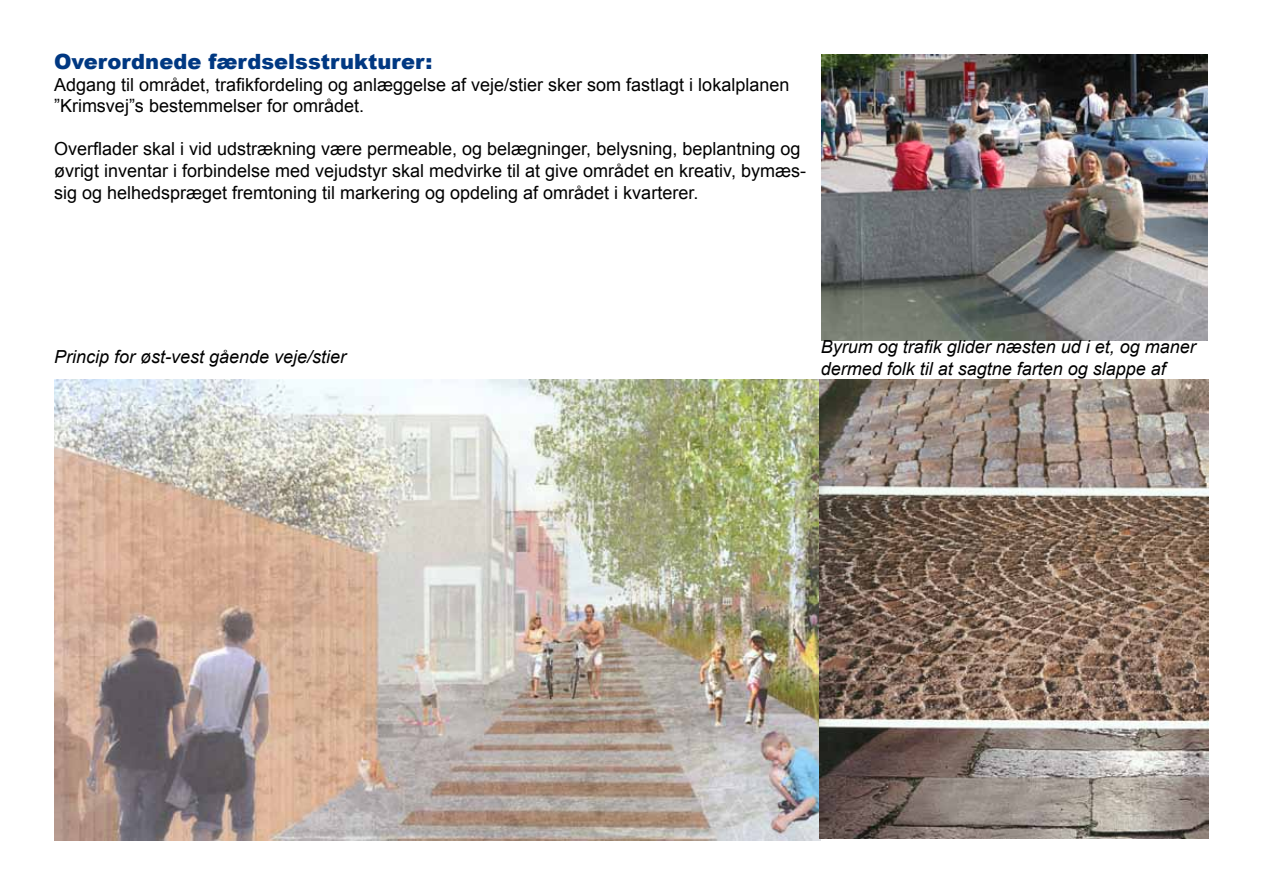
<style>
.page{position:relative;width:1263px;height:893px;background:#fff}
.page>*{position:absolute;margin:0;border:0;box-sizing:border-box;transform-origin:0 0}
.t1{font:900 21px "Arial";color:#003882}
.t2{font:18px/21.6px "Arial";color:#000}
.t3{font:italic 18px/21.6px "Arial";color:#000}
</style>
<div class="page">
<img style="left:54px;top:380px;width:767px;height:460px">
<img style="left:821px;top:54px;width:387px;height:286px">
<img style="left:820px;top:380px;width:389px;height:458px">
<p class="t1" style="left:54px;top:52px;width:380px">Overordnede færdselsstrukturer:</p>
<p class="t2" style="left:54px;top:74px;width:737px">Adgang til området, trafikfordeling og anlæggelse af veje/stier sker som fastlagt i lokalplanen ”Krimsvej”s bestemmelser for området.</p>
<p class="t2" style="left:54px;top:139px;width:753px">Overflader skal i vid udstrækning være permeable, og belægninger, belysning, beplantning og øvrigt inventar i forbindelse med vejudstyr skal medvirke til at give området en kreativ, bymæs&shy;sig og helhedspræget fremtoning til markering og opdeling af området i kvarterer.</p>
<p class="t3" style="left:54px;top:347px;width:294px">Princip for øst-vest gående veje/stier</p>
<p class="t3" style="left:821px;top:336px;width:377px">Byrum og trafik glider næsten ud i et, og maner dermed folk til at sagtne farten og slappe af</p>
</div>
